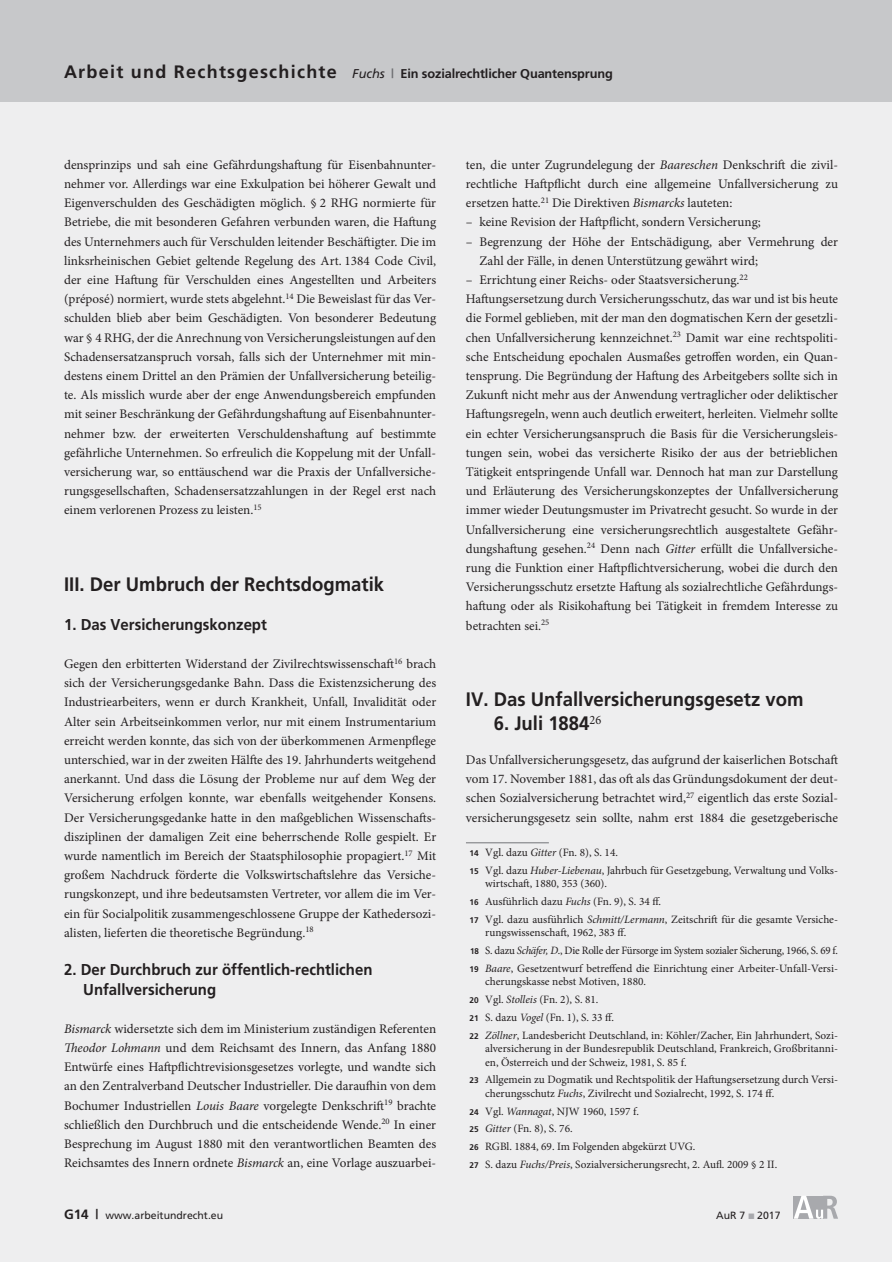
<style>
.page{position:relative;width:892px;height:1262px;background:#eeeeef}
.page>*{position:absolute;margin:0;border:0;box-sizing:border-box;transform-origin:0 0}
.t1{font:700 19.5px "Frutiger";color:#231f20;scale:.95 1}
.t2{font:700 15.75px/19.5px "Frutiger";color:#231f20;scale:.95 1}
.t3{font:13.2px/19.2px "Minion Pro";color:#231f20;text-align:justify}
.t4{font:700 12.75px "Frutiger";letter-spacing:-.01em;color:#231f20}
.t5{font:11.25px/17.7px "Minion Pro";color:#231f20}
.t6{font:10.5px "Frutiger";color:#231f20}
.s1{font-size:18px}
.s2{font-weight:400;font-style:italic}
.s3{color:#6c6d70}
.s4{font-style:italic}
.s5{font-family:"Frutiger";font-weight:700;font-size:8.25px}
.s6{font-weight:700;font-size:13.5px}
.s7{color:#a8a9ad}
</style>
<div class="page">
<svg style="left:794px;top:1196px;width:44px;height:23px"></svg>
<div style="left:0;top:0;width:892px;height:102px;background:#c7c8ca"></div>
<hr style="left:466px;top:842px;width:83px;height:1px;background:#808285">
<p class="t4" style="left:64px;top:66px;width:550px"><span class="s1">Arbeit und Rechtsgeschichte</span> <span class="s2">Fuchs</span> <span class="s3">|</span> Ein sozialrechtlicher Quantensprung</p>
<p class="t3" style="left:64px;top:155px;width:374px">densprinzips und sah eine Gefährdungshaftung für Eisenbahnunter&shy;nehmer vor. Allerdings war eine Exkulpation bei höherer Gewalt und Eigenverschulden des Geschädigten möglich. § 2 RHG normierte für Betriebe, die mit besonderen Gefahren verbunden waren, die Haftung des Unternehmers auch für Verschulden leitender Beschäftigter. Die im linksrheinischen Gebiet geltende Regelung des Art. 1384 Code Civil, der eine Haftung für Verschulden eines Angestellten und Arbeiters (préposé) normiert, wurde stets abgelehnt.<sup>14</sup> Die Beweislast für das Ver&shy;schulden blieb aber beim Geschädigten. Von besonderer Bedeutung war § 4 RHG, der die Anrechnung von Versicherungsleistungen auf den Schadensersatzanspruch vorsah, falls sich der Unternehmer mit min&shy;destens einem Drittel an den Prämien der Unfallversicherung beteilig&shy;te. Als misslich wurde aber der enge Anwendungsbereich empfunden mit seiner Beschränkung der Gefährdungshaftung auf Eisenbahnunter&shy;nehmer bzw. der erweiterten Verschuldenshaftung auf bestimmte gefährliche Unternehmen. So erfreulich die Koppelung mit der Unfall&shy;versicherung war, so enttäuschend war die Praxis der Unfallversiche&shy;rungsgesellschaften, Schadensersatzzahlungen in der Regel erst nach einem verlorenen Prozess zu leisten.<sup>15</sup></p>
<h1 class="t1" style="left:64px;top:573px;width:338px">III. Der Umbruch der Rechtsdogmatik</h1>
<p class="t2" style="left:64px;top:614px;width:215px">1. Das Versicherungskonzept</p>
<p class="t3" style="left:64px;top:654px;width:374px">Gegen den erbitterten Widerstand der Zivilrechtswissenschaft<sup>16</sup> brach sich der Versicherungsgedanke Bahn. Dass die Existenzsicherung des Industriearbeiters, wenn er durch Krankheit, Unfall, Invalidität oder Alter sein Arbeitseinkommen verlor, nur mit einem Instrumentarium erreicht werden konnte, das sich von der überkommenen Armenpflege unterschied, war in der zweiten Hälfte des 19. Jahrhunderts weitgehend anerkannt. Und dass die Lösung der Probleme nur auf dem Weg der Versicherung erfolgen konnte, war ebenfalls weitgehender Konsens.<br>Der Versicherungsgedanke hatte in den maßgeblichen Wissenschafts&shy;disziplinen der damaligen Zeit eine beherrschende Rolle gespielt. Er wurde namentlich im Bereich der Staatsphilosophie propagiert.<sup>17</sup> Mit großem Nachdruck förderte die Volkswirtschaftslehre das Versiche&shy;rungskonzept, und ihre bedeutsamsten Vertreter, vor allem die im Ver&shy;ein für Socialpolitik zusammengeschlossene Gruppe der Kathedersozi&shy;alisten, lieferten die theoretische Begründung.<sup>18</sup></p>
<p class="t2" style="left:83px;top:960px;width:306px;text-indent:-19px">2. Der Durchbruch zur öffentlich-rechtlichen<br>Unfallversicherung</p>
<p class="t3" style="left:64px;top:1019px;width:374px"><span class="s4">Bismarck</span> widersetzte sich dem im Ministerium zuständigen Referenten <span class="s4">Theodor Lohmann</span> und dem Reichsamt des Innern, das Anfang 1880<br>Entwürfe eines Haftpflichtrevisionsgesetzes vorlegte, und wandte sich an den Zentralverband Deutscher Industrieller. Die daraufhin von dem Bochumer Industriellen <span class="s4">Louis Baare</span> vorgelegte Denkschrift<sup>19</sup> brachte schließlich den Durchbruch und die entscheidende Wende.<sup>20</sup> In einer Besprechung im August 1880 mit den verantwortlichen Beamten des Reichsamtes des Innern ordnete <span class="s4">Bismarck</span> an, eine Vorlage auszuarbei-</p>
<p class="t3" style="left:466px;top:155px;width:374px">ten, die unter Zugrundelegung der <span class="s4">Baareschen</span> Denkschrift die zivil&shy;rechtliche Haftpflicht durch eine allgemeine Unfallversicherung zu ersetzen hatte.<sup>21</sup> Die Direktiven <span class="s4">Bismarcks</span> lauteten:</p>
<p class="t3" style="left:466px;top:213px;width:296px">– keine Revision der Haftpflicht, sondern Versicherung;</p>
<p class="t3" style="left:479px;top:232px;width:360px;text-indent:-13px">– Begrenzung der Höhe der Entschädigung, aber Vermehrung der<br>Zahl der Fälle, in denen Unterstützung gewährt wird;</p>
<p class="t3" style="left:466px;top:270px;width:374px;text-align:left">– Errichtung einer Reichs- oder Staatsversicherung.<sup>22<br></sup>Haftungsersetzung durch Versicherungsschutz, das war und ist bis heute die Formel geblieben, mit der man den dogmatischen Kern der gesetzli&shy;chen Unfallversicherung kennzeichnet.<sup>23</sup> Damit war eine rechtspoliti&shy;sche Entscheidung epochalen Ausmaßes getroffen worden, ein Quan&shy;tensprung. Die Begründung der Haftung des Arbeitgebers sollte sich in Zukunft nicht mehr aus der Anwendung vertraglicher oder deliktischer Haftungsregeln, wenn auch deutlich erweitert, herleiten. Vielmehr sollte ein echter Versicherungsanspruch die Basis für die Versicherungsleis&shy;tungen sein, wobei das versicherte Risiko der aus der betrieblichen Tätigkeit entspringende Unfall war. Dennoch hat man zur Darstellung und Erläuterung des Versicherungskonzeptes der Unfallversicherung immer wieder Deutungsmuster im Privatrecht gesucht. So wurde in der Unfallversicherung eine versicherungsrechtlich ausgestaltete Gefähr&shy;dungshaftung gesehen.<sup>24</sup> Denn nach <span class="s4">Gitter</span> erfüllt die Unfallversiche&shy;rung die Funktion einer Haftpflichtversicherung, wobei die durch den Versicherungsschutz ersetzte Haftung als sozialrechtliche Gefährdungs&shy;haftung oder als Risikohaftung bei Tätigkeit in fremdem Interesse zu betrachten sei.<sup>25</sup></p>
<h1 class="t1" style="left:466px;top:688px;width:357px">IV. Das Unfallversicherungsgesetz vom</h1>
<h1 class="t1" style="left:494px;top:712px;width:115px">6. Juli 1884<sup>26</sup></h1>
<p class="t3" style="left:466px;top:750px;width:374px">Das Unfallversicherungsgesetz, das aufgrund der kaiserlichen Botschaft vom 17. November 1881, das oft als das Gründungsdokument der deut&shy;schen Sozialversicherung betrachtet wird,<sup>27</sup> eigentlich das erste Sozial&shy;versicherungsgesetz sein sollte, nahm erst 1884 die gesetzgeberische</p>
<p class="t5" style="left:469px;top:844px;width:370px"><span class="s5">14</span> Vgl. dazu <span class="s4">Gitter</span> (Fn. 8), S. 14.<br><span class="s5">15</span> Vgl. dazu <span class="s4">Huber-Liebenau</span>, Jahrbuch für Gesetzgebung, Verwaltung und Volks-</p>
<p class="t5" style="left:469px;top:875px;width:370px;text-indent:16px">wirtschaft, 1880, 353 (360).<br><span class="s5">16</span> Ausführlich dazu <span class="s4">Fuchs</span> (Fn. 9), S. 34 ff.<br><span class="s5">17</span> Vgl. dazu ausführlich <span class="s4">Schmitt/Lermann</span>, Zeitschrift für die gesamte Versiche-</p>
<p class="t5" style="left:469px;top:924px;width:370px;text-indent:16px">rungswissenschaft, 1962, 383 ff.<br><span class="s5">18</span> S. dazu <span class="s4">Schäfer, D</span>., Die Rolle der Fürsorge im System sozialer Sicherung, 1966, S. 69 f.<br><span class="s5">19</span> <span class="s4">Baare</span>, Gesetzentwurf betreffend die Einrichtung einer Arbeiter-Unfall-Versi-</p>
<p class="t5" style="left:469px;top:973px;width:370px;text-indent:16px">cherungskasse nebst Motiven, 1880.<br><span class="s5">20</span> Vgl. <span class="s4">Stolleis</span> (Fn. 2), S. 81.<br><span class="s5">21</span> S. dazu <span class="s4">Vogel</span> (Fn. 1), S. 33 ff.<br><span class="s5">22</span> <span class="s4">Zöllner</span>, Landesbericht Deutschland, in: Köhler/Zacher, Ein Jahrhundert, Sozi-</p>
<p class="t5" style="left:485px;top:1042px;width:354px;line-height:13.5px">alversicherung in der Bundesrepublik Deutschland, Frankreich, Großbritanni&shy;en, Österreich und der Schweiz, 1981, S. 85 f.</p>
<p class="t5" style="left:485px;top:1073px;width:354px;line-height:13.5px;text-indent:-16px"><span class="s5">23</span> Allgemein zu Dogmatik und Rechtspolitik der Haftungsersetzung durch Versi&shy;cherungsschutz <span class="s4">Fuchs</span>, Zivilrecht und Sozialrecht, 1992, S. 174 ff.</p>
<p class="t5" style="left:469px;top:1102px;width:309px"><span class="s5">24</span> Vgl. <span class="s4">Wannagat</span>, NJW 1960, 1597 f.<br><span class="s5">25</span> <span class="s4">Gitter</span> (Fn. 8), S. 76.<br><span class="s5">26</span> RGBl. 1884, 69. Im Folgenden abgekürzt UVG.<br><span class="s5">27</span> S. dazu <span class="s4">Fuchs/Preis</span>, Sozialversicherungsrecht, 2. Aufl. 2009 § 2 II.</p>
<p class="t6" style="left:64px;top:1209px;width:161px"><span class="s6">G14 |</span> www.arbeitundrecht.eu</p>
<p class="t6" style="left:716px;top:1209px;width:66px">AuR 7 <span class="s7">■</span> 2017</p>
</div>
